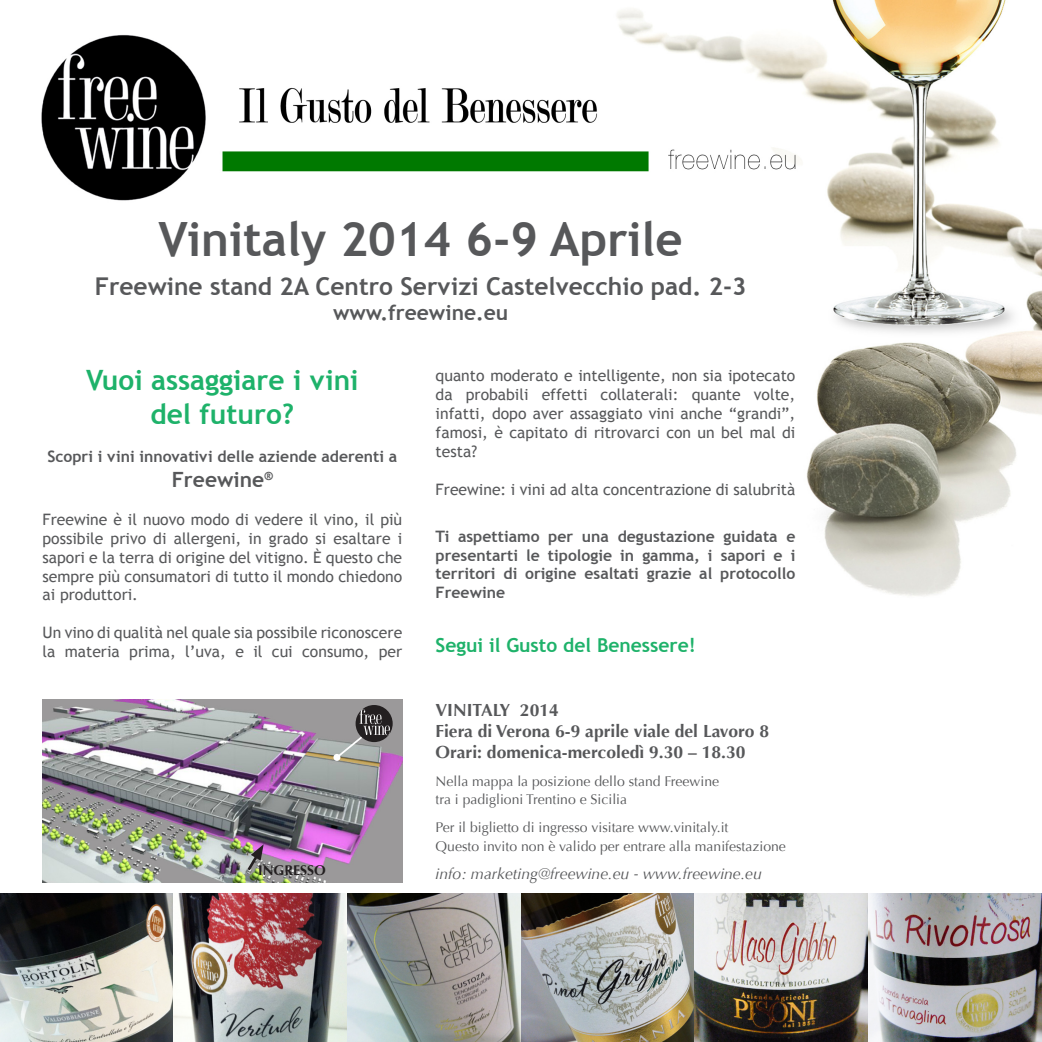
<style>
.page{position:relative;width:1042px;height:1042px;background:#fff}
.page>*{position:absolute;margin:0;border:0;box-sizing:border-box;transform-origin:0 0}
.t1{font:700 47.25px "Trebuchet MS";color:#57585a}
.t2{font:700 28px "Trebuchet MS";color:#1eb26a}
.t3{font:700 24.5px "Trebuchet MS";color:#57585a}
.t4{font:700 21px "Trebuchet MS";color:#57585a}
.t5{font:700 19.25px "Trebuchet MS";color:#1eb26a}
.t6{font:700 17.5px "Optima";color:#57585a}
.t7{font:15.75px/18.9px "Trebuchet MS";color:#57585a;text-align:justify}
.t8{font:700 15.75px/18.9px "Trebuchet MS";color:#57585a;text-align:justify}
.t9{font:italic 15.75px "Optima";color:#57585a}
.t10{font:14px "Optima";color:#57585a}
.t11{font:700 14px "Optima";color:#231f20}
</style>
<div class="page">
<img style="left:617px;top:0;width:425px;height:596px">
<img style="left:41px;top:30px;width:766px;height:175px">
<img style="left:0;top:893px;width:1042px;height:149px">
<img style="left:43px;top:699px;width:359px;height:183px">
<svg style="left:356px;top:705px;width:37px;height:37px"></svg>
<svg style="left:334px;top:709px;width:56px;height:51px;background:#848284"></svg>
<svg style="left:245px;top:844px;width:19px;height:29px"></svg>
<p class="t1" style="left:159px;top:210px;width:526px">Vinitaly 2014 6-9 Aprile</p>
<p class="t3" style="left:95px;top:271px;width:653px">Freewine stand 2A Centro Servizi Castelvecchio pad. 2-3</p>
<p class="t4" style="left:333px;top:300px;width:177px">www.freewine.eu</p>
<p class="t2" style="left:86px;top:363px;width:274px">Vuoi assaggiare i vini</p>
<p class="t2" style="left:150px;top:396px;width:145px">del futuro?</p>
<p class="t8" style="left:47px;top:447px;width:351px">Scopri i vini innovativi delle aziende aderenti a</p>
<p class="t4" style="left:172px;top:466px;width:103px">Freewine<sup>®</sup></p>
<p class="t7" style="left:43px;top:510px;width:361px">Freewine è il nuovo modo di vedere il vino, il più possibile privo di allergeni, in grado si esaltare i sapori e la terra di origine del vitigno. È questo che sempre più consumatori di tutto il mondo chiedono ai produttori.</p>
<p class="t7" style="left:43px;top:623px;width:361px">Un vino di qualità nel quale sia possibile riconoscere la materia prima, l’uva, e il cui consumo, per</p>
<p class="t7" style="left:436px;top:366px;width:361px">quanto moderato e intelligente, non sia ipotecato da probabili effetti collaterali: quante volte, infatti, dopo aver assaggiato vini anche “grandi”, famosi, è capitato di ritrovarci con un bel mal di testa?</p>
<p class="t7" style="left:436px;top:480px;width:361px">Freewine: i vini ad alta concentrazione di salubrità</p>
<p class="t8" style="left:436px;top:526px;width:361px">Ti aspettiamo per una degustazione guidata e presentarti le tipologie in gamma, i sapori e i territori di origine esaltati grazie al protocollo Freewine</p>
<p class="t5" style="left:436px;top:633px;width:262px">Segui il Gusto del Benessere!</p>
<p class="t6" style="left:436px;top:699px;width:125px">VINITALY 2014</p>
<p class="t6" style="left:436px;top:720px;width:335px">Fiera di Verona 6-9 aprile viale del Lavoro 8</p>
<p class="t6" style="left:436px;top:741px;width:311px">Orari: domenica-mercoledì 9.30 – 18.30</p>
<p class="t10" style="left:436px;top:773px;width:285px">Nella mappa la posizione dello stand Freewine</p>
<p class="t10" style="left:436px;top:791px;width:193px">tra i padiglioni Trentino e Sicilia</p>
<p class="t10" style="left:436px;top:819px;width:294px">Per il biglietto di ingresso visitare www.vinitaly.it</p>
<p class="t10" style="left:436px;top:837px;width:352px">Questo invito non è valido per entrare alla manifestazione</p>
<p class="t11" style="left:258px;top:862px;width:69px">INGRESSO</p>
<p class="t9" style="left:436px;top:864px;width:328px">info: marketing@freewine.eu - www.freewine.eu</p>
</div>
